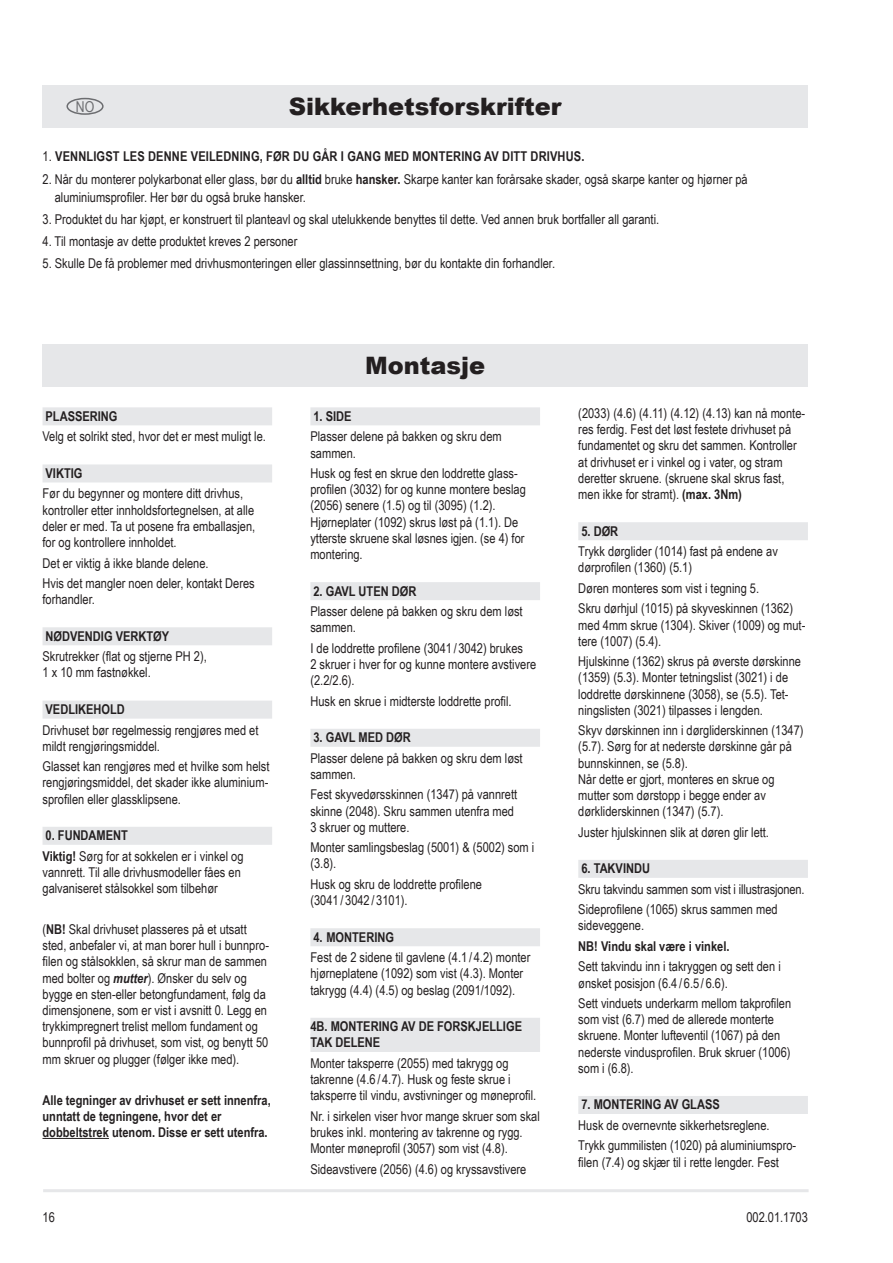
<style>
.page{position:relative;width:893px;height:1263px;background:#fff}
.page>*{position:absolute;margin:0;border:0;box-sizing:border-box;transform-origin:0 0}
.t1{font:900 24px "Arial";color:#231f20}
.t2{font:15px "Arial Narrow";color:#6c6d70}
.t3{font:13.5px/16.2px "Arial Narrow";color:#231f20}
.t4{font:700 13.5px/16.2px "Arial Narrow";color:#231f20}
.s1{font-weight:400}
.s2{font-weight:700}
.s3{font-weight:700;font-style:italic}
</style>
<div class="page">
<hr style="left:43px;top:1189px;width:766px;height:3px;background:#e6e7e9">
<div style="left:43px;top:407px;width:229px;height:18px;background:#e6e7e9"></div>
<div style="left:43px;top:464px;width:229px;height:18px;background:#e6e7e9"></div>
<div style="left:43px;top:627px;width:229px;height:18px;background:#e6e7e9"></div>
<div style="left:43px;top:701px;width:229px;height:18px;background:#e6e7e9"></div>
<div style="left:43px;top:827px;width:229px;height:18px;background:#e6e7e9"></div>
<hr style="left:43px;top:1138px;width:66px;height:1px;background:#231f20">
<div style="left:310px;top:407px;width:230px;height:18px;background:#e6e7e9"></div>
<div style="left:310px;top:582px;width:230px;height:18px;background:#e6e7e9"></div>
<div style="left:310px;top:729px;width:230px;height:18px;background:#e6e7e9"></div>
<div style="left:310px;top:928px;width:230px;height:18px;background:#e6e7e9"></div>
<div style="left:310px;top:1018px;width:230px;height:18px;background:#e6e7e9"></div>
<div style="left:310px;top:1034px;width:230px;height:18px;background:#e6e7e9"></div>
<div style="left:578px;top:522px;width:230px;height:18px;background:#e6e7e9"></div>
<div style="left:578px;top:860px;width:230px;height:18px;background:#e6e7e9"></div>
<div style="left:578px;top:1096px;width:230px;height:18px;background:#e6e7e9"></div>
<div style="left:43px;top:344px;width:765px;height:43px;background:#e6e7e9"></div>
<div style="left:43px;top:85px;width:765px;height:43px;background:#e6e7e9"></div>
<div style="left:66px;top:98px;width:38px;height:17px;border:2px solid #6c6d70;border-radius:50%"></div>
<p class="t2" style="left:76px;top:95px;width:20px">NO</p>
<h1 class="t1" style="left:289px;top:89px;width:274px">Sikkerhetsforskrifter</h1>
<p class="t4" style="left:43px;top:148px;width:189px"><span class="s1">1.</span> VENNLIGST LES DENNE VEILEDNING</p>
<p class="t4" style="left:260px;top:148px;width:62px">, FØR DU GÅR</p>
<p class="t4" style="left:341px;top:148px;width:120px">I GANG MED MONTERING</p>
<p class="t4" style="left:484px;top:148px;width:102px">AV DITT DRIVHUS.</p>
<p class="t3" style="left:55px;top:169px;width:694px;line-height:18px;text-indent:-12px">2. Når du monterer polykarbonat eller glass, bør du <span class="s2">ALLTID</span> bruke <span class="s2">HANSKER.</span> Skarpe kanter kan forårsake skader, også skarpe kanter og hjørner på aluminiumsprofiler. Her bør du også bruke hansker.</p>
<p class="t3" style="left:43px;top:211px;width:618px">3. Produktet du har kjøpt, er konstruert til planteavl og skal utelukkende benyttes til dette. Ved annen bruk bortfaller all garanti.</p>
<p class="t3" style="left:43px;top:233px;width:256px">4. Til montasje av dette produktet kreves 2 personer</p>
<p class="t3" style="left:43px;top:255px;width:514px">5. Skulle De få problemer med drivhusmonteringen eller glassinnsettning, bør du kontakte din forhandler.</p>
<p class="t4" style="left:46px;top:407px;width:51px">PLASSERING</p>
<p class="t3" style="left:43px;top:428px;width:225px">Velg et solrikt sted, hvor det er mest muligt le.</p>
<p class="t4" style="left:46px;top:464px;width:30px">VI KTIG</p>
<p class="t3" style="left:43px;top:485px;width:214px">Før du begynner og montere ditt drivhus, kontroller etter innholdsfortegnelsen, at alle deler er med. Ta ut posene fra emballasjen, for og kontrollere innholdet.</p>
<p class="t3" style="left:43px;top:552px;width:214px;line-height:20.4px">Det er viktig å ikke blande delene.<br>Hvis det mangler noen deler, kontakt Deres</p>
<p class="t3" style="left:43px;top:591px;width:54px">forhandler.</p>
<p class="t4" style="left:46px;top:627px;width:47px">NØDVENDIG</p>
<p class="t4" style="left:116px;top:627px;width:55px">VERKTØY</p>
<p class="t3" style="left:43px;top:648px;width:166px">Skrutrekker (flat og stjerne PH 2),<br>1 x 10 mm fastnøkkel.</p>
<p class="t4" style="left:46px;top:701px;width:76px">VEDLIKEHOLD</p>
<p class="t3" style="left:43px;top:721px;width:217px">Drivhuset bør regelmessig rengjøres med et mildt rengjøringsmiddel.</p>
<p class="t3" style="left:43px;top:758px;width:229px;text-align:justify">Glasset kan rengjøres med et hvilke som helst rengjøringsmiddel, det skader ikke aluminium&shy;sprofilen eller glassklipsene.</p>
<p class="t3" style="left:43px;top:825px;width:203px;line-height:20.4px"><span class="s2">0. FUNDAMENT<br>VIKTIG!</span> Sørg for at sokkelen er i vinkel og</p>
<p class="t3" style="left:43px;top:863px;width:200px">vannrett. Til alle drivhusmodeller fåes en galvaniseret stålsokkel som tilbehør</p>
<p class="t3" style="left:43px;top:921px;width:228px">(<span class="s2">NB!</span> Skal drivhuset plasseres på et utsatt sted, anbefaler vi, at man borer hull i bunnpro&shy;filen og stålsokklen, så skrur man de sammen med bolter og <span class="s3">mutter</span>). Ønsker du selv og bygge en sten-eller betongfundament, følg da dimensjonene, som er vist i avsnitt 0. Legg en trykkimpregnert trelist mellom fundament og bunnprofil på drivhuset, som vist, og benytt 50 mm skruer og plugger (følger ikke med).</p>
<p class="t4" style="left:43px;top:1091px;width:230px">ALLE TEGNINGER AV DRIVHUSET ER SETT INNENFRA,<br>UNNTATT DE TEGNINGENE, HVOR DET ER<br>DOBBELTSTREK UTENOM. DISSE ER SETT UTENFRA.</p>
<p class="t3" style="left:43px;top:1208px;width:14px">16</p>
<h1 class="t1" style="left:365px;top:348px;width:121px">Montasje</h1>
<p class="t4" style="left:313px;top:407px;width:40px">1. SIDE</p>
<p class="t3" style="left:310px;top:428px;width:193px">Plasser delene på bakken og skru dem sammen.</p>
<p class="t3" style="left:310px;top:465px;width:217px">Husk og fest en skrue den loddrette glass&shy;profilen (3032) for og kunne montere beslag (2056) senere (1.5) og til (3095) (1.2).<br>Hjørneplater (1092) skrus løst på (1.1). De ytterste skruene skal løsnes igjen. (se 4) for montering.</p>
<p class="t4" style="left:313px;top:582px;width:86px">2. GAVL UTEN DØR</p>
<p class="t3" style="left:310px;top:603px;width:214px">Plasser delene på bakken og skru dem løst sammen.</p>
<p class="t3" style="left:310px;top:639px;width:227px">I de loddrette profilene (3041 / 3042) brukes<br>2 skruer i hver for og kunne montere avstivere (2.2/2.6).</p>
<p class="t3" style="left:310px;top:692px;width:203px">Husk en skrue i midterste loddrette profil.</p>
<p class="t4" style="left:313px;top:729px;width:80px">3. GAVL MED DØR</p>
<p class="t3" style="left:310px;top:749px;width:214px">Plasser delene på bakken og skru dem løst sammen.</p>
<p class="t3" style="left:310px;top:786px;width:208px">Fest skyvedørsskinnen (1347) på vannrett skinne (2048). Skru sammen utenfra med<br>3 skruer og muttere.</p>
<p class="t3" style="left:310px;top:839px;width:225px">Monter samlingsbeslag (5001) &amp; (5002) som i (3.8).</p>
<p class="t3" style="left:310px;top:875px;width:173px">Husk og skru de loddrette profilene (3041 / 3042 / 3101).</p>
<p class="t4" style="left:313px;top:928px;width:60px">4. MONTERING</p>
<p class="t3" style="left:310px;top:949px;width:222px">Fest de 2 sidene til gavlene (4.1 / 4.2) monter hjørneplatene (1092) som vist (4.3). Monter takrygg (4.4) (4.5) og beslag (2091/1092).</p>
<p class="t4" style="left:310px;top:1018px;width:68px">4B. MONTERING</p>
<p class="t4" style="left:401px;top:1018px;width:122px">AV DE FORSKJ ELLIGE</p>
<p class="t4" style="left:310px;top:1034px;width:71px">TAK DELENE</p>
<p class="t3" style="left:310px;top:1054px;width:227px">Monter taksperre (2055) med takrygg og takrenne (4.6 / 4.7). Husk og feste skrue i taksperre til vindu, avstivninger og møneprofil.</p>
<p class="t3" style="left:310px;top:1107px;width:231px">Nr. i sirkelen viser hvor mange skruer som skal brukes inkl. montering av takrenne og rygg.<br>Monter møneprofil (3057) som vist (4.8).</p>
<p class="t3" style="left:310px;top:1160px;width:217px">Sideavstivere (2056) (4.6) og kryssavstivere</p>
<p class="t3" style="left:578px;top:405px;width:228px">(2033) (4.6) (4.11) (4.12) (4.13) kan nå monte&shy;res ferdig. Fest det løst festete drivhuset på fundamentet og skru det sammen. Kontroller at drivhuset er i vinkel og i vater, og stram deretter skruene. (skruene skal skrus fast, men ikke for stramt). <span class="s2">(MAX. 3NM)</span></p>
<p class="t4" style="left:581px;top:522px;width:27px">5. DØR</p>
<p class="t3" style="left:578px;top:543px;width:201px">Trykk dørglider (1014) fast på endene av dørprofilen (1360) (5.1)</p>
<p class="t3" style="left:578px;top:577px;width:216px;line-height:20.4px">Døren monteres som vist i tegning 5.<br>Skru dørhjul (1015) på skyveskinnen (1362)</p>
<p class="t3" style="left:578px;top:616px;width:229px">med 4mm skrue (1304). Skiver (1009) og mut&shy;tere (1007) (5.4).</p>
<p class="t3" style="left:578px;top:653px;width:224px">Hjulskinne (1362) skrus på øverste dørskinne (1359) (5.3). Monter tetningslist (3021) i de loddrette dørskinnene (3058), se (5.5). Tet&shy;ningslisten (3021) tilpasses i lengden.</p>
<p class="t3" style="left:578px;top:722px;width:227px">Skyv dørskinnen inn i dørgliderskinnen (1347) (5.7). Sørg for at nederste dørskinne går på bunnskinnen, se (5.8).<br>Når dette er gjort, monteres en skrue og mutter som dørstopp i begge ender av dørkliderskinnen (1347) (5.7).</p>
<p class="t3" style="left:578px;top:823px;width:192px">Juster hjulskinnen slik at døren glir lett.</p>
<p class="t4" style="left:581px;top:860px;width:70px">6. TAKVIND U</p>
<p class="t3" style="left:578px;top:878px;width:228px;line-height:20.4px">Skru takvindu sammen som vist i illustrasjonen.<br>Sideprofilene (1065) skrus sammen med</p>
<p class="t3" style="left:578px;top:917px;width:67px">sideveggene.</p>
<p class="t4" style="left:578px;top:937px;width:153px">NB! VINDU SKAL VÆRE I VINKEL.</p>
<p class="t3" style="left:578px;top:958px;width:204px">Sett takvindu inn i takryggen og sett den i ønsket posisjon (6.4 / 6.5 / 6.6).</p>
<p class="t3" style="left:578px;top:995px;width:214px">Sett vinduets underkarm mellom takprofilen som vist (6.7) med de allerede monterte skruene. Monter lufteventil (1067) på den nederste vindusprofilen. Bruk skruer (1006) som i (6.8).</p>
<p class="t4" style="left:581px;top:1096px;width:60px">7. MONTERING</p>
<p class="t4" style="left:664px;top:1096px;width:47px">AV GLASS</p>
<p class="t3" style="left:578px;top:1114px;width:219px;line-height:20.4px">Husk de overnevnte sikkerhetsreglene.<br>Trykk gummilisten (1020) på aluminiumspro-</p>
<p class="t3" style="left:578px;top:1153px;width:202px">filen (7.4) og skjær til i rette lengder. Fest</p>
<p class="t3" style="left:746px;top:1208px;width:63px">002.01.1703</p>
</div>
